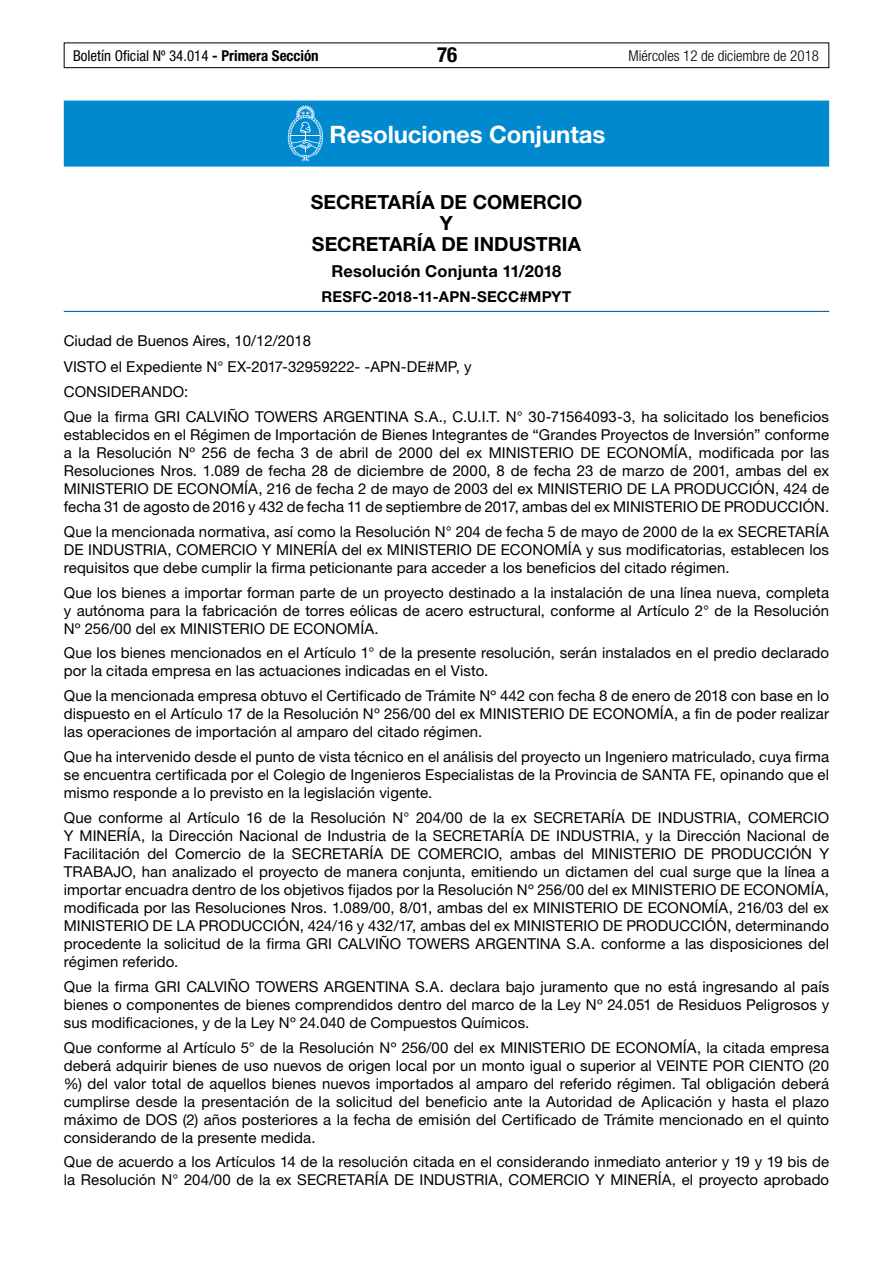
<style>
.page{position:relative;width:893px;height:1263px;background:#fff}
.page>*{position:absolute;margin:0;border:0;box-sizing:border-box;transform-origin:0 0}
.t1{font:700 24px "Helvetica Neue LT Std";letter-spacing:-.005em;color:#fff}
.t2{font:700 condensed 21px "Helvetica Neue LT Std";color:#000}
.t3{font:700 19.5px/21px "Helvetica Neue LT Std";color:#000;text-align:center}
.t4{font:700 16.5px "Helvetica Neue LT Std";letter-spacing:.005em;color:#000}
.t5{font:15px/18px "Helvetica Neue LT Std";letter-spacing:.005em;color:#000;text-align:justify}
.t6{font:condensed 15px "Helvetica Neue LT Std";color:#000}
.t7{font:300 condensed 15px "Helvetica Neue LT Std";color:#000}
.t8{font:700 15px "Helvetica Neue LT Std";letter-spacing:.01em;color:#000}
.s1{font-weight:700}
</style>
<div class="page">
<div style="left:64px;top:43px;width:765px;height:25px;border:1px solid #000"></div>
<div style="left:64px;top:101px;width:765px;height:66px;background:#0089cf"></div>
<hr style="left:64px;top:311px;width:765px;height:1px;background:#0066b3">
<svg style="left:288px;top:105px;width:35px;height:56px"></svg>
<p class="t6" style="left:73px;top:47px;width:247px">Boletín Oficial Nº 34.014 <span class="s1">- Primera Sección</span></p>
<h2 class="t2" style="left:437px;top:42px;width:22px">76</h2>
<p class="t7" style="left:628px;top:47px;width:192px">Miércoles 12 de diciembre de 2018</p>
<h1 class="t1" style="left:329px;top:120px;width:277px">Resoluciones Conjuntas</h1>
<h3 class="t3" style="left:311px;top:191px;width:273px">SECRETARÍA DE COMERCIO<br>Y<br>SECRETARÍA DE INDUSTRIA</h3>
<p class="t4" style="left:332px;top:261px;width:231px">Resolución Conjunta 11/2018</p>
<p class="t8" style="left:322px;top:288px;width:251px">RESFC-2018-11-APN-SECC#MPYT</p>
<p class="t5" style="left:64px;top:327px;width:409px;line-height:26.5px">Ciudad de Buenos Aires, 10/12/2018<br>VISTO el Expediente N° EX-2017-32959222- -APN-DE#MP, y</p>
<p class="t5" style="left:64px;top:379px;width:767px;line-height:24.8px">CONSIDERANDO:<br>Que la firma GRI CALVIÑO TOWERS ARGENTINA S.A., C.U.I.T. N° 30-71564093-3, ha solicitado los beneficios</p>
<p class="t5" style="left:64px;top:425px;width:767px">establecidos en el Régimen de Importación de Bienes Integrantes de “Grandes Proyectos de Inversión” conforme a la Resolución Nº 256 de fecha 3 de abril de 2000 del ex MINISTERIO DE ECONOMÍA, modificada por las Resoluciones Nros. 1.089 de fecha 28 de diciembre de 2000, 8 de fecha 23 de marzo de 2001, ambas del ex MINISTERIO DE ECONOMÍA, 216 de fecha 2 de mayo de 2003 del ex MINISTERIO DE LA PRODUCCIÓN, 424 de fecha 31 de agosto de 2016 y 432 de fecha 11 de septiembre de 2017, ambas del ex MINISTERIO DE PRODUCCIÓN.</p>
<p class="t5" style="left:64px;top:522px;width:767px">Que la mencionada normativa, así como la Resolución N° 204 de fecha 5 de mayo de 2000 de la ex SECRETARÍA DE INDUSTRIA, COMERCIO Y MINERÍA del ex MINISTERIO DE ECONOMÍA y sus modificatorias, establecen los requisitos que debe cumplir la firma peticionante para acceder a los beneficios del citado régimen.</p>
<p class="t5" style="left:64px;top:583px;width:767px">Que los bienes a importar forman parte de un proyecto destinado a la instalación de una línea nueva, completa y autónoma para la fabricación de torres eólicas de acero estructural, conforme al Artículo 2° de la Resolución Nº 256/00 del ex MINISTERIO DE ECONOMÍA.</p>
<p class="t5" style="left:64px;top:644px;width:767px">Que los bienes mencionados en el Artículo 1° de la presente resolución, serán instalados en el predio declarado por la citada empresa en las actuaciones indicadas en el Visto.</p>
<p class="t5" style="left:64px;top:687px;width:767px">Que la mencionada empresa obtuvo el Certificado de Trámite Nº 442 con fecha 8 de enero de 2018 con base en lo dispuesto en el Artículo 17 de la Resolución Nº 256/00 del ex MINISTERIO DE ECONOMÍA, a fin de poder realizar las operaciones de importación al amparo del citado régimen.</p>
<p class="t5" style="left:64px;top:747px;width:767px">Que ha intervenido desde el punto de vista técnico en el análisis del proyecto un Ingeniero matriculado, cuya firma se encuentra certificada por el Colegio de Ingenieros Especialistas de la Provincia de SANTA FE, opinando que el mismo responde a lo previsto en la legislación vigente.</p>
<p class="t5" style="left:64px;top:808px;width:767px">Que conforme al Artículo 16 de la Resolución N° 204/00 de la ex SECRETARÍA DE INDUSTRIA, COMERCIO Y MINERÍA, la Dirección Nacional de Industria de la SECRETARÍA DE INDUSTRIA, y la Dirección Nacional de Facilitación del Comercio de la SECRETARÍA DE COMERCIO, ambas del MINISTERIO DE PRODUCCIÓN Y TRABAJO, han analizado el proyecto de manera conjunta, emitiendo un dictamen del cual surge que la línea a importar encuadra dentro de los objetivos fijados por la Resolución Nº 256/00 del ex MINISTERIO DE ECONOMÍA, modificada por las Resoluciones Nros. 1.089/00, 8/01, ambas del ex MINISTERIO DE ECONOMÍA, 216/03 del ex MINISTERIO DE LA PRODUCCIÓN, 424/16 y 432/17, ambas del ex MINISTERIO DE PRODUCCIÓN, determinando procedente la solicitud de la firma GRI CALVIÑO TOWERS ARGENTINA S.A. conforme a las disposiciones del régimen referido.</p>
<p class="t5" style="left:64px;top:977px;width:767px">Que la firma GRI CALVIÑO TOWERS ARGENTINA S.A. declara bajo juramento que no está ingresando al país bienes o componentes de bienes comprendidos dentro del marco de la Ley Nº 24.051 de Residuos Peligrosos y sus modificaciones, y de la Ley Nº 24.040 de Compuestos Químicos.</p>
<p class="t5" style="left:64px;top:1038px;width:767px">Que conforme al Artículo 5° de la Resolución Nº 256/00 del ex MINISTERIO DE ECONOMÍA, la citada empresa deberá adquirir bienes de uso nuevos de origen local por un monto igual o superior al VEINTE POR CIENTO (20 %) del valor total de aquellos bienes nuevos importados al amparo del referido régimen. Tal obligación deberá cumplirse desde la presentación de la solicitud del beneficio ante la Autoridad de Aplicación y hasta el plazo máximo de DOS (2) años posteriores a la fecha de emisión del Certificado de Trámite mencionado en el quinto considerando de la presente medida.</p>
<p class="t5" style="left:64px;top:1153px;width:767px">Que de acuerdo a los Artículos 14 de la resolución citada en el considerando inmediato anterior y 19 y 19 bis de la Resolución N° 204/00 de la ex SECRETARÍA DE INDUSTRIA, COMERCIO Y MINERÍA, el proyecto aprobado</p>
</div>
